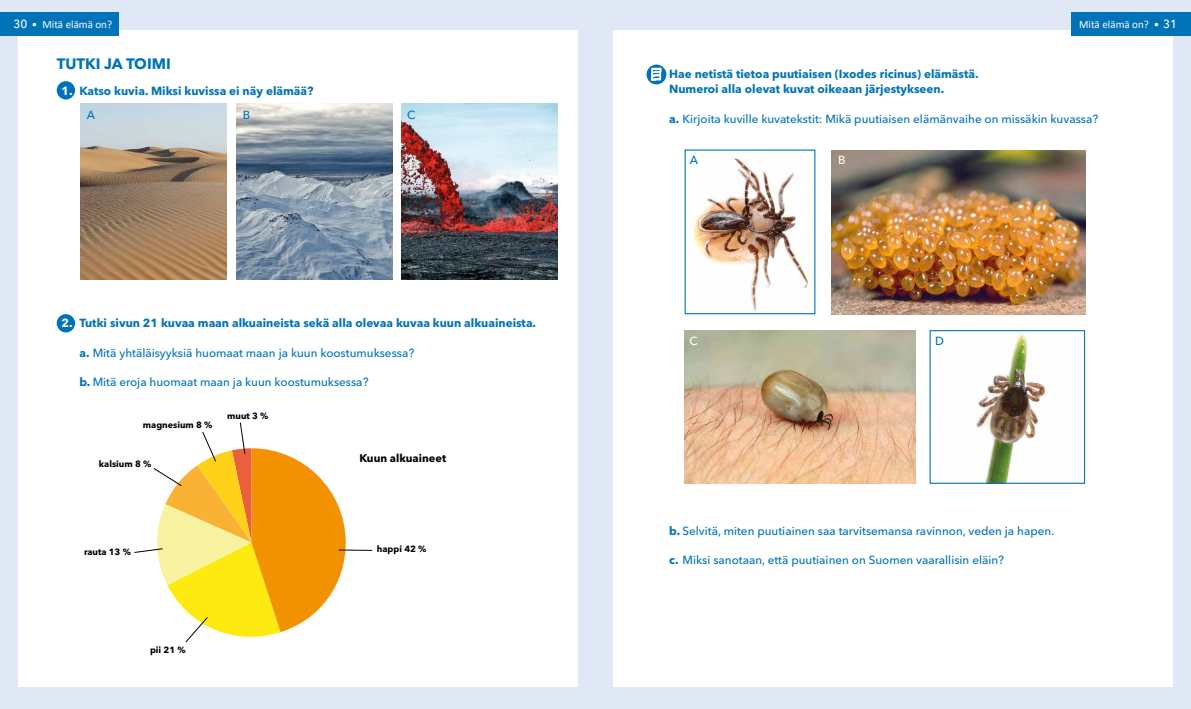
<style>
.page{position:relative;width:1191px;height:709px;background:#fff}
.page>*{position:absolute;margin:0;border:0;box-sizing:border-box;transform-origin:0 0}
.t1{font:700 15px "Avenir Next LT Pro";color:#0073b8}
.t2{font:500 11.7px "Avenir Next LT Pro";color:#0073b8}
.t3{font:700 11.7px/15px "Avenir Next LT Pro";color:#0073b8}
.t4{font:500 11.7px "Avenir Next LT Pro";color:#fff}
.t5{font:11px "Calibri";color:#fff}
.t6{font:700 11px "Avenir Next LT Pro";color:#000}
.t7{font:700 9px "Avenir Next LT Pro";color:#000}
.s1{font-family:"Avenir Next LT Pro";font-weight:500;font-size:11.7px}
.s2{color:#fff}
.s3{font-weight:700}
</style>
<div class="page">
<div style="left:0;top:0;width:595px;height:709px;background:#e0e8f6"></div>
<div style="left:18px;top:30px;width:560px;height:656px;background:#fff"></div>
<div style="left:57px;top:81px;width:18px;height:18px;background:#0073b8;border-radius:50%"></div>
<div style="left:57px;top:314px;width:18px;height:18px;background:#0073b8;border-radius:50%"></div>
<img style="left:81px;top:104px;width:146px;height:175px">
<img style="left:237px;top:104px;width:156px;height:175px">
<img style="left:401px;top:104px;width:156px;height:175px">
<div style="left:595px;top:0;width:596px;height:709px;background:#e0e8f6"></div>
<div style="left:613px;top:30px;width:560px;height:656px;background:#fff"></div>
<svg style="left:646px;top:65px;width:20px;height:19px"></svg>
<img style="left:650px;top:66px;width:13px;height:17px">
<img style="left:693px;top:157px;width:116px;height:154px">
<img style="left:831px;top:151px;width:254px;height:163px">
<img style="left:975px;top:332px;width:70px;height:150px">
<div style="left:929px;top:330px;width:156px;height:154px;border:1px solid #0073b8"></div>
<img style="left:684px;top:330px;width:231px;height:153px">
<svg style="left:134px;top:422px;width:239px;height:221px"></svg>
<div style="left:0;top:13px;width:118px;height:23px;background:#0073b8"></div>
<div style="left:1071px;top:13px;width:120px;height:23px;background:#0073b8"></div>
<p class="t5" style="left:14px;top:18px;width:100px"><span class="s1">30</span> • Mitä elämä on?</p>
<p class="t5" style="left:1079px;top:17px;width:99px">Mitä elämä on? • <span class="s1">31</span></p>
<p class="t1" style="left:57px;top:54px;width:116px">TUTKI JA TOIMI</p>
<p class="t3" style="left:62px;top:83px;width:253px"><span class="s2">1.</span> Katso kuvia. Miksi kuvissa ei näy elämää?</p>
<p class="t2" style="left:87px;top:108px;width:10px">A</p>
<p class="t2" style="left:243px;top:108px;width:9px">B</p>
<p class="t2" style="left:407px;top:108px;width:10px">C</p>
<p class="t3" style="left:62px;top:316px;width:476px"><span class="s2">2.</span> Tutki sivun 21 kuvaa maan alkuaineista sekä alla olevaa kuvaa kuun alkuaineista.</p>
<p class="t2" style="left:79px;top:345px;width:336px"><span class="s3">a.</span> Mitä yhtäläisyyksiä huomaat maan ja kuun koostumuksessa?</p>
<p class="t2" style="left:79px;top:375px;width:291px"><span class="s3">b.</span> Mitä eroja huomaat maan ja kuun koostumuksessa?</p>
<p class="t7" style="left:143px;top:419px;width:71px">magnesium 8 %</p>
<p class="t7" style="left:99px;top:458px;width:54px">kalsium 8 %</p>
<p class="t7" style="left:227px;top:410px;width:43px">muut 3 %</p>
<p class="t7" style="left:84px;top:546px;width:48px">rauta 13 %</p>
<p class="t7" style="left:150px;top:644px;width:37px">pii 21 %</p>
<p class="t6" style="left:359px;top:451px;width:88px">Kuun alkuaineet</p>
<p class="t7" style="left:377px;top:543px;width:51px">happi 42 %</p>
<p class="t3" style="left:669px;top:67px;width:311px">Hae netistä tietoa puutiaisen (Ixodes ricinus) elämästä.<br>Numeroi alla olevat kuvat oikeaan järjestykseen.</p>
<p class="t2" style="left:669px;top:111px;width:430px"><span class="s3">a.</span> Kirjoita kuville kuvatekstit: Mikä puutiaisen elämänvaihe on missäkin kuvassa?</p>
<p class="t2" style="left:690px;top:153px;width:10px">A</p>
<p class="t4" style="left:838px;top:153px;width:9px">B</p>
<p class="t4" style="left:689px;top:333px;width:10px">C</p>
<p class="t2" style="left:935px;top:333px;width:10px">D</p>
<p class="t2" style="left:669px;top:524px;width:387px"><span class="s3">b.</span> Selvitä, miten puutiainen saa tarvitsemansa ravinnon, veden ja hapen.</p>
<p class="t2" style="left:669px;top:553px;width:336px"><span class="s3">c.</span> Miksi sanotaan, että puutiainen on Suomen vaarallisin eläin?</p>
</div>
